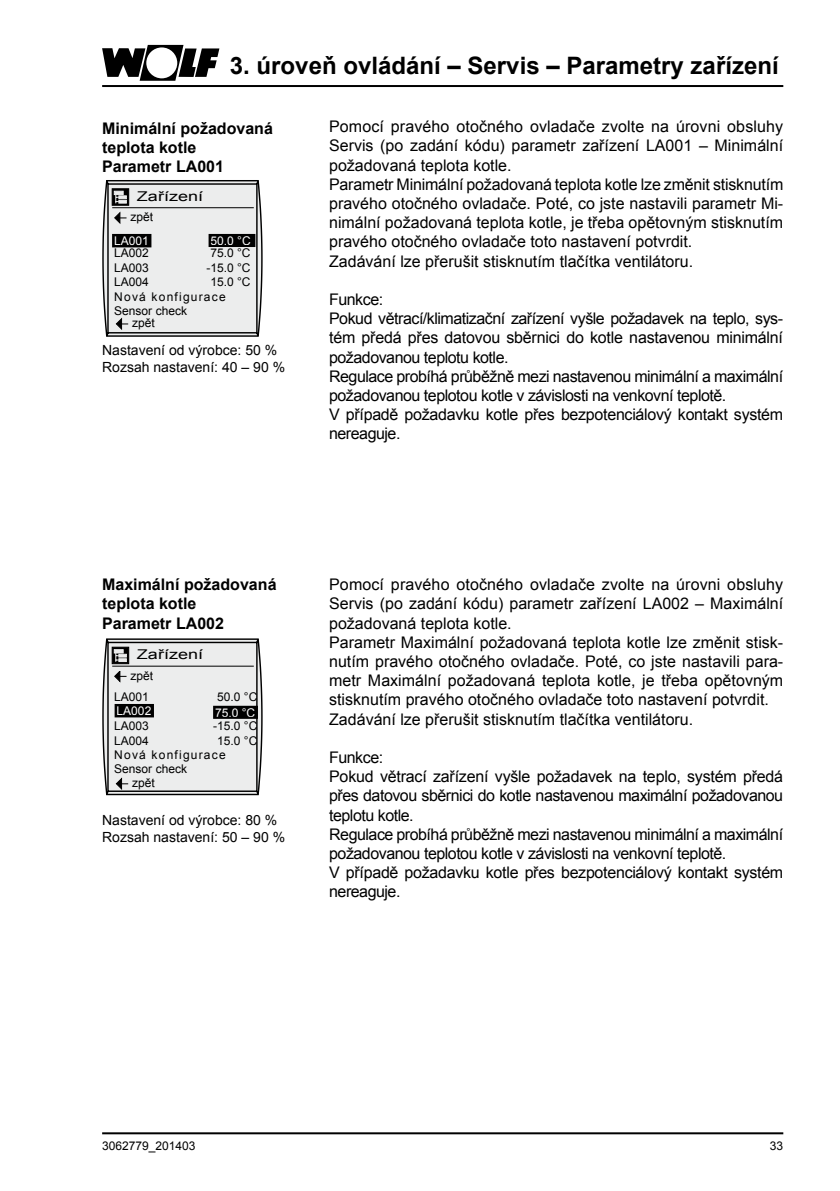
<style>
.page{position:relative;width:840px;height:1191px;background:#fff}
.page>*{position:absolute;margin:0;border:0;box-sizing:border-box;transform-origin:0 0}
.t1{font:700 24px "Arial";color:#000}
.t2{font:16px/19.2px "Arial";color:#000}
.t3{font:16px/19.2px "Arial";letter-spacing:-.03em;color:#000}
.t4{font:700 16px/19.2px "Arial";color:#000}
.t5{font:14px/16.8px "Arial";color:#000}
.t6{font:13.6px "Arial";color:#000;scale:1.33 1}
.t7{font:12px "Arial";color:#000}
.t8{font:12px/14.4px "Arial";letter-spacing:.1em;color:#000}
.t9{font:12px "Arial";color:#fff}
</style>
<div class="page">
<hr style="left:102px;top:85px;width:680px;height:2px;background:#000">
<hr style="left:102px;top:1132px;width:680px;height:2px;background:#000">
<svg style="left:102px;top:45px;width:117px;height:36px"></svg>
<svg style="left:102px;top:180px;width:161px;height:157px;background:#d1d2d2"></svg>
<svg style="left:102px;top:638px;width:161px;height:158px;background:#d7d7d7"></svg>
<div style="left:209px;top:235px;width:45px;height:11px;background:#000"></div>
<div style="left:208px;top:234px;width:47px;height:13px;border:2px solid #000"></div>
<div style="left:115px;top:705px;width:38px;height:11px;background:#000"></div>
<div style="left:114px;top:704px;width:40px;height:13px;border:2px solid #000"></div>
<div style="left:214px;top:707px;width:43px;height:11px;background:#000"></div>
<div style="left:213px;top:706px;width:45px;height:13px;border:2px solid #000"></div>
<h1 class="t1" style="left:230px;top:49px;width:550px">3. úroveň ovládání – Servis – Parametry zařízení</h1>
<p class="t4" style="left:102px;top:119px;width:172px">Minimální požadovaná teplota kotle<br>Parametr LA001</p>
<p class="t6" style="left:137px;top:187px;width:51px">Zařízení</p>
<p class="t7" style="left:130px;top:209px;width:24px">zpět</p>
<p class="t9" style="left:114px;top:233px;width:36px">LA001</p>
<p class="t9" style="left:210px;top:233px;width:42px">50.0 °C</p>
<p class="t7" style="left:114px;top:245px;width:36px">LA002</p>
<p class="t7" style="left:210px;top:245px;width:42px">75.0 °C</p>
<p class="t7" style="left:114px;top:260px;width:36px">LA003</p>
<p class="t7" style="left:206px;top:260px;width:46px">-15.0 °C</p>
<p class="t7" style="left:114px;top:274px;width:36px">LA004</p>
<p class="t8" style="left:114px;top:275px;width:138px;text-indent:96px">15.0 °C<br>Nová konfigurace<br>Sensor check</p>
<p class="t7" style="left:132px;top:315px;width:24px">zpět</p>
<p class="t5" style="left:102px;top:342px;width:184px">Nastavení od výrobce: 50 %<br>Rozsah nastavení: 40 – 90 %</p>
<p class="t2" style="left:329px;top:117px;width:455px">Pomocí pravého otočného ovladače zvolte na úrovni obsluhy Servis (po zadání kódu) parametr zařízení LA001 – Minimální požadovaná teplota kotle.<br>Parametr Minimální požadovaná teplota kotle lze změnit stisknutím pravého otočného ovladače. Poté, co jste nastavili parametr Mi&shy;nimální požadovaná teplota kotle, je třeba opětovným stisknutím pravého otočného ovladače toto nastavení potvrdit.<br>Zadávání lze přerušit stisknutím tlačítka ventilátoru.</p>
<p class="t3" style="left:329px;top:290px;width:455px">Funkce:<br>Pokud větrací/klimatizační zařízení vyšle požadavek na teplo, sys&shy;tém předá přes datovou sběrnici do kotle nastavenou minimální požadovanou teplotu kotle.<br>Regulace probíhá průběžně mezi nastavenou minimální a maximální požadovanou teplotou kotle v závislosti na venkovní teplotě.<br>V případě požadavku kotle přes bezpotenciálový kontakt systém nereaguje.</p>
<p class="t4" style="left:102px;top:575px;width:176px">Maximální požadovaná teplota kotle<br>Parametr LA002</p>
<p class="t6" style="left:137px;top:645px;width:51px">Zařízení</p>
<p class="t7" style="left:114px;top:689px;width:36px">LA001</p>
<p class="t7" style="left:217px;top:689px;width:42px">50.0 °C</p>
<p class="t7" style="left:114px;top:718px;width:36px">LA003</p>
<p class="t7" style="left:213px;top:718px;width:46px">-15.0 °C</p>
<p class="t7" style="left:114px;top:732px;width:36px">LA004</p>
<p class="t7" style="left:130px;top:667px;width:24px">zpět</p>
<p class="t9" style="left:116px;top:702px;width:36px">LA002</p>
<p class="t9" style="left:215px;top:704px;width:42px">75.0 °C</p>
<p class="t8" style="left:114px;top:733px;width:144px;text-indent:103px">15.0 °C<br>Nová konfigurace<br>Sensor check</p>
<p class="t7" style="left:132px;top:775px;width:24px">zpět</p>
<p class="t5" style="left:102px;top:812px;width:184px">Nastavení od výrobce: 80 %<br>Rozsah nastavení: 50 – 90 %</p>
<p class="t2" style="left:329px;top:575px;width:455px">Pomocí pravého otočného ovladače zvolte na úrovni obsluhy Servis (po zadání kódu) parametr zařízení LA002 – Maximální požadovaná teplota kotle.<br>Parametr Maximální požadovaná teplota kotle lze změnit stisk&shy;nutím pravého otočného ovladače. Poté, co jste nastavili para&shy;metr Maximální požadovaná teplota kotle, je třeba opětovným stisknutím pravého otočného ovladače toto nastavení potvrdit.<br>Zadávání lze přerušit stisknutím tlačítka ventilátoru.</p>
<p class="t3" style="left:329px;top:748px;width:455px">Funkce:<br>Pokud větrací zařízení vyšle požadavek na teplo, systém předá přes datovou sběrnici do kotle nastavenou maximální požadovanou teplotu kotle.<br>Regulace probíhá průběžně mezi nastavenou minimální a maximální požadovanou teplotou kotle v závislosti na venkovní teplotě.<br>V případě požadavku kotle přes bezpotenciálový kontakt systém nereaguje.</p>
<p class="t7" style="left:102px;top:1137px;width:95px">3062779_201403</p>
<p class="t7" style="left:769px;top:1137px;width:15px">33</p>
</div>
